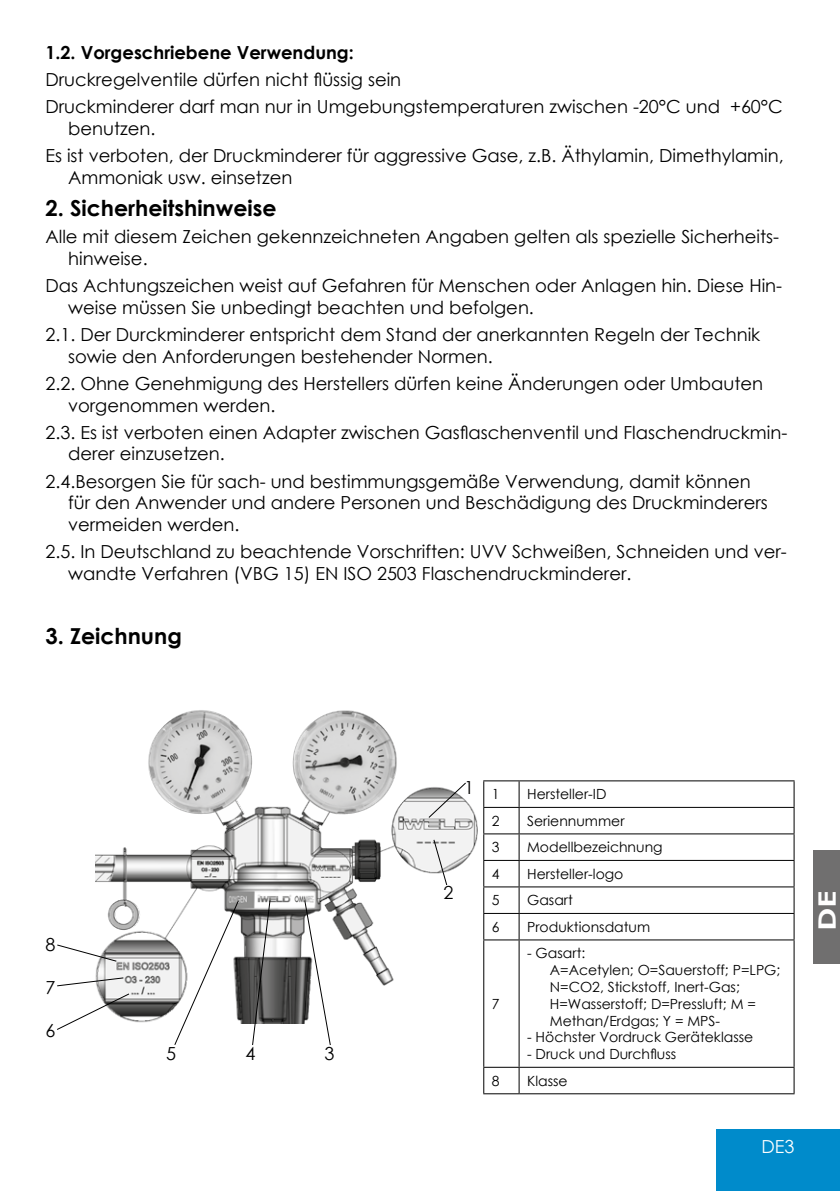
<style>
.page{position:relative;width:840px;height:1191px;background:#fff}
.page>*{position:absolute;margin:0;border:0;box-sizing:border-box;transform-origin:0 0}
.t1{font:700 24px "Century Gothic";color:#fff;scale:1.4 1}
.t2{font:700 22px "Century Gothic";color:#000}
.t3{font:18px/21.6px "Century Gothic";color:#000}
.t4{font:700 18px "Century Gothic";color:#000}
.t5{font:18px "Century Gothic";color:#fff}
.t6{font:14px/16.8px "Century Gothic";color:#000}
</style>
<div class="page">
<img style="left:96px;top:710px;width:381px;height:313px">
<svg style="left:57px;top:943px;width:60px;height:19px"></svg>
<svg style="left:57px;top:976px;width:73px;height:54px"></svg>
<svg style="left:173px;top:899px;width:66px;height:146px"></svg>
<svg style="left:251px;top:899px;width:20px;height:146px"></svg>
<svg style="left:303px;top:899px;width:28px;height:146px"></svg>
<svg style="left:427px;top:781px;width:40px;height:38px"></svg>
<svg style="left:432px;top:838px;width:15px;height:48px"></svg>
<hr style="left:483px;top:780px;width:36px;height:1px;background:#000">
<hr style="left:519px;top:780px;width:275px;height:1px;background:#000">
<hr style="left:483px;top:807px;width:36px;height:1px;background:#000">
<hr style="left:519px;top:807px;width:275px;height:1px;background:#000">
<hr style="left:483px;top:833px;width:36px;height:1px;background:#000">
<hr style="left:519px;top:833px;width:275px;height:1px;background:#000">
<hr style="left:483px;top:860px;width:36px;height:1px;background:#000">
<hr style="left:519px;top:860px;width:275px;height:1px;background:#000">
<hr style="left:483px;top:886px;width:36px;height:1px;background:#000">
<hr style="left:519px;top:886px;width:275px;height:1px;background:#000">
<hr style="left:483px;top:913px;width:36px;height:1px;background:#000">
<svg style="left:483px;top:781px;width:1px;height:158px"></svg>
<hr style="left:519px;top:913px;width:275px;height:1px;background:#000">
<svg style="left:518px;top:781px;width:1px;height:158px"></svg>
<svg style="left:793px;top:781px;width:1px;height:158px"></svg>
<hr style="left:483px;top:939px;width:36px;height:1px;background:#000">
<hr style="left:483px;top:940px;width:1px;height:126px;background:#000">
<hr style="left:519px;top:939px;width:275px;height:1px;background:#000">
<hr style="left:518px;top:940px;width:1px;height:126px;background:#000">
<hr style="left:793px;top:940px;width:1px;height:126px;background:#000">
<hr style="left:483px;top:1066px;width:36px;height:1px;background:#000">
<svg style="left:483px;top:1067px;width:1px;height:26px"></svg>
<hr style="left:519px;top:1066px;width:275px;height:1px;background:#000">
<svg style="left:518px;top:1067px;width:1px;height:26px"></svg>
<svg style="left:793px;top:1067px;width:1px;height:26px"></svg>
<hr style="left:483px;top:1093px;width:36px;height:1px;background:#000">
<hr style="left:519px;top:1093px;width:275px;height:1px;background:#000">
<div style="left:716px;top:1129px;width:123px;height:62px;background:#008bcb"></div>
<div style="left:812px;top:850px;width:27px;height:114px;background:#706f6f"></div>
<p class="t4" style="left:45px;top:39px;width:310px">1.2. Vorgeschriebene Verwendung:</p>
<p class="t3" style="left:45px;top:66px;width:738px;line-height:27.2px">Druckregelventile dürfen nicht flüssig sein<br>Druckminderer darf man nur in Umgebungstemperaturen zwischen -20°C und +60°C</p>
<p class="t3" style="left:45px;top:115px;width:739px;line-height:27.2px;text-indent:23px">benutzen.<br>Es ist verboten, der Druckminderer für aggressive Gase, z.B. Äthylamin, Dimethylamin,</p>
<p class="t3" style="left:68px;top:166px;width:226px">Ammoniak usw. einsetzen</p>
<p class="t2" style="left:45px;top:191px;width:232px">2. Sicherheitshinweise</p>
<p class="t3" style="left:68px;top:226px;width:712px;text-indent:-23px">Alle mit diesem Zeichen gekennzeichneten Angaben gelten als spezielle Sicherheits&shy;hinweise.</p>
<p class="t3" style="left:68px;top:274px;width:715px;text-indent:-23px">Das Achtungszeichen weist auf Gefahren für Menschen oder Anlagen hin. Diese Hin&shy;weise müssen Sie unbedingt beachten und befolgen.</p>
<p class="t3" style="left:68px;top:323px;width:693px;text-indent:-23px">2.1. Der Durckminderer entspricht dem Stand der anerkannten Regeln der Technik sowie den Anforderungen bestehender Normen.</p>
<p class="t3" style="left:68px;top:372px;width:696px;text-indent:-23px">2.2. Ohne Genehmigung des Herstellers dürfen keine Änderungen oder Umbauten vorgenommen werden.</p>
<p class="t3" style="left:68px;top:421px;width:720px;text-indent:-23px">2.3. Es ist verboten einen Adapter zwischen Gasflaschenventil und Flaschendruckmin&shy;derer einzusetzen.</p>
<p class="t3" style="left:68px;top:470px;width:700px;text-indent:-23px">2.4.Besorgen Sie für sach- und bestimmungsgemäße Verwendung, damit können für den Anwender und andere Personen und Beschädigung des Druckminderers vermeiden werden.</p>
<p class="t3" style="left:68px;top:540px;width:719px;text-indent:-23px">2.5. In Deutschland zu beachtende Vorschriften: UVV Schweißen, Schneiden und ver&shy;wandte Verfahren (VBG 15) EN ISO 2503 Flaschendruckminderer.</p>
<p class="t2" style="left:45px;top:619px;width:138px">3. Zeichnung</p>
<p class="t3" style="left:45px;top:933px;width:11px">8</p>
<p class="t3" style="left:45px;top:976px;width:11px">7</p>
<p class="t3" style="left:45px;top:1019px;width:11px">6</p>
<p class="t3" style="left:166px;top:1042px;width:11px">5</p>
<p class="t3" style="left:245px;top:1042px;width:11px">4</p>
<p class="t3" style="left:324px;top:1042px;width:11px">3</p>
<p class="t3" style="left:464px;top:776px;width:11px">1</p>
<p class="t3" style="left:443px;top:881px;width:11px">2</p>
<p class="t6" style="left:491px;top:785px;width:9px">1</p>
<p class="t6" style="left:527px;top:785px;width:81px">Hersteller-ID</p>
<p class="t6" style="left:491px;top:812px;width:9px">2</p>
<p class="t6" style="left:527px;top:812px;width:99px">Seriennummer</p>
<p class="t6" style="left:491px;top:838px;width:9px">3</p>
<p class="t6" style="left:527px;top:838px;width:137px">Modellbezeichnung</p>
<p class="t6" style="left:491px;top:865px;width:9px">4</p>
<p class="t6" style="left:527px;top:865px;width:98px">Hersteller-logo</p>
<p class="t6" style="left:491px;top:891px;width:9px">5</p>
<p class="t6" style="left:527px;top:891px;width:47px">Gasart</p>
<p class="t6" style="left:491px;top:918px;width:9px">6</p>
<p class="t6" style="left:527px;top:918px;width:125px">Produktionsdatum</p>
<p class="t6" style="left:491px;top:995px;width:9px">7</p>
<p class="t6" style="left:549px;top:944px;width:232px;text-indent:-23px">- Gasart:<br>A=Acetylen; O=Sauerstoff; P=LPG;<br>N=CO2, Stickstoff, Inert-Gas;<br>H=Wasserstoff; D=Pressluft; M =<br>Methan/Erdgas; Y = MPS-</p>
<p class="t6" style="left:527px;top:1028px;width:228px">- Höchster Vordruck Geräteklasse</p>
<p class="t6" style="left:527px;top:1045px;width:151px">- Druck und Durchfluss</p>
<p class="t6" style="left:491px;top:1072px;width:9px">8</p>
<p class="t6" style="left:527px;top:1072px;width:42px">Klasse</p>
<p class="t5" style="left:761px;top:1133px;width:35px">DE3</p>
<h1 class="t1" style="left:808px;top:931px;width:31px;rotate:-90deg">DE</h1>
</div>
